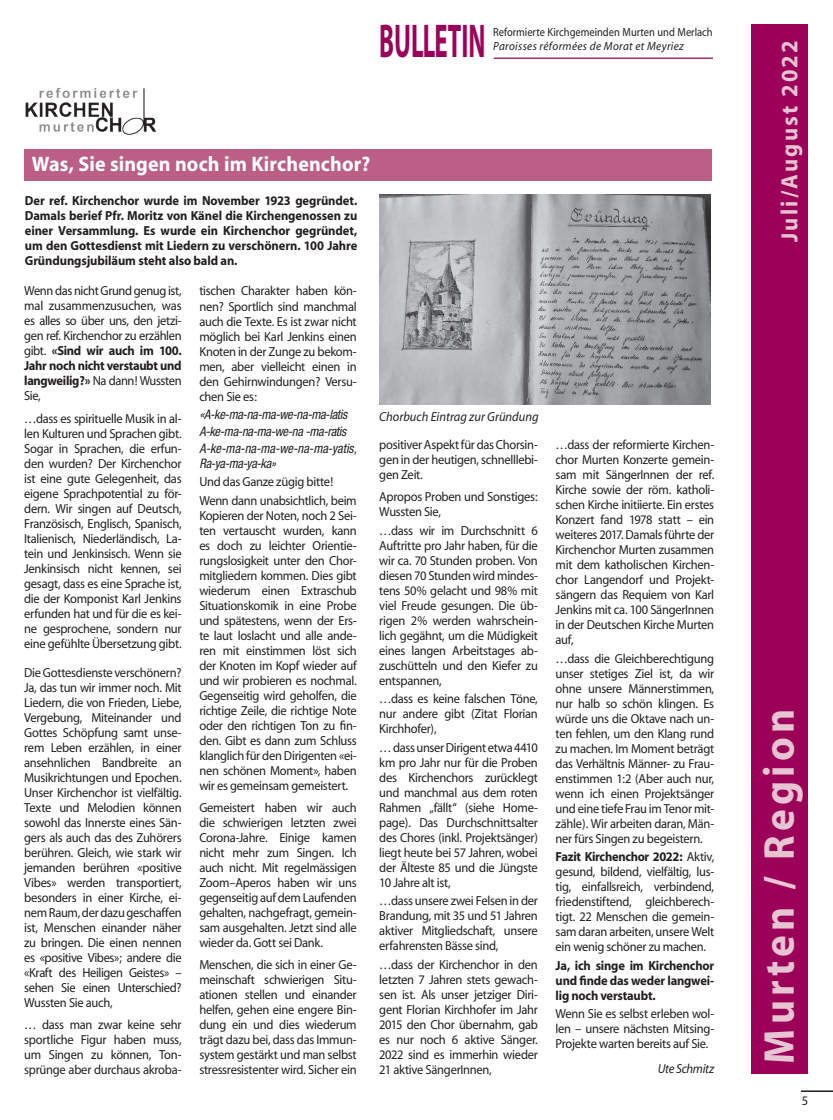
<style>
.page{position:relative;width:833px;height:1120px;background:#fff}
.page>*{position:absolute;margin:0;border:0;box-sizing:border-box;transform-origin:0 0}
.t1{font:700 47.62px "Myriad";color:#9c0159;scale:.52 1}
.t2{font:700 43.38px "Myriad";letter-spacing:.1em;color:#e6c4d2;scale:.95 1}
.t3{font:700 23.62px "Myriad";letter-spacing:.1em;color:#e6c4d2;scale:.95 1}
.t4{font:700 21px "Myriad";letter-spacing:.005em;color:#fff;scale:.95 1}
.t5{font:13.12px/15px "Myriad";letter-spacing:-.02em;color:#231f20;text-align:justify;scale:.95 1}
.t6{font:700 13.12px/15px "Myriad";letter-spacing:-.01em;color:#231f20;text-align:justify;scale:.95 1}
.t7{font:italic condensed 13.12px/16.8px "Helvetica Neue";letter-spacing:-.025em;color:#231f20;scale:.95 1}
.t8{font:italic 13.12px "Myriad";color:#231f20;scale:.95 1}
.t9{font:italic 13.12px "Myriad";letter-spacing:-.025em;color:#231f20;scale:.95 1}
.t10{font:11.75px "Myriad";color:#231f20;scale:.89 1}
.t11{font:italic 11.75px "Myriad";letter-spacing:.03em;color:#231f20;scale:.95 1}
.s1{font-weight:700}
</style>
<div class="page">
<img style="left:25px;top:87px;width:132px;height:48px">
<div style="left:24px;top:149px;width:688px;height:32px;background:#bb5f87"></div>
<img style="left:379px;top:195px;width:331px;height:209px">
<hr style="left:494px;top:58px;width:219px;height:1px;background:#9c0159">
<div style="left:751px;top:25px;width:57px;height:1049px;background:#9c0159"></div>
<hr style="left:801px;top:1091px;width:32px;height:1px;background:#231f20">
<h1 class="t1" style="left:379px;top:17px;width:206px">BULLETIN</h1>
<p class="t10" style="left:493px;top:26px;width:248px">Reformierte Kirchgemeinden Murten und Merlach</p>
<p class="t11" style="left:493px;top:40px;width:202px">Paroisses réformées de Morat et Meyriez</p>
<h3 class="t4" style="left:32px;top:153px;width:358px">Was, Sie singen noch im Kirchenchor?</h3>
<p class="t6" style="left:25px;top:193px;width:351px">Der ref. Kirchenchor wurde im November 1923 gegründet.<br>Damals berief Pfr. Moritz von Känel die Kirchengenossen zu einer Versammlung. Es wurde ein Kirchenchor gegründet, um den Gottesdienst mit Liedern zu verschönern. 100 Jahre Gründungsjubiläum steht also bald an.</p>
<p class="t5" style="left:24px;top:284px;width:167px">Wenn das nicht Grund genug ist, mal zusammenzusuchen, was es alles so über uns, den jetzi&shy;gen ref. Kirchenchor zu erzählen gibt. <span class="s1">«Sind wir auch im 100.<br>Jahr noch nicht verstaubt und langweilig?»</span> Na dann! Wussten Sie,</p>
<p class="t5" style="left:24px;top:411px;width:167px">…dass es spirituelle Musik in al&shy;len Kulturen und Sprachen gibt.<br>Sogar in Sprachen, die erfun&shy;den wurden? Der Kirchenchor ist eine gute Gelegenheit, das eigene Sprachpotential zu för&shy;dern. Wir singen auf Deutsch, Französisch, Englisch, Spanisch, Italienisch, Niederländisch, La&shy;tein und Jenkinsisch. Wenn sie Jenkinsisch nicht kennen, sei gesagt, dass es eine Sprache ist, die der Komponist Karl Jenkins erfunden hat und für die es kei&shy;ne gesprochene, sondern nur eine gefühlte Übersetzung gibt.</p>
<p class="t5" style="left:24px;top:665px;width:167px">Die Gottesdienste verschönern?<br>Ja, das tun wir immer noch. Mit Liedern, die von Frieden, Liebe, Vergebung, Miteinander und Gottes Schöpfung samt unse&shy;rem Leben erzählen, in einer ansehnlichen Bandbreite an Musikrichtungen und Epochen.<br>Unser Kirchenchor ist vielfältig.<br>Texte und Melodien können sowohl das Innerste eines Sän&shy;gers als auch das des Zuhörers berühren. Gleich, wie stark wir jemanden berühren «positive Vibes» werden transportiert, besonders in einer Kirche, ei&shy;nem Raum, der dazu geschaffen ist, Menschen einander näher zu bringen. Die einen nennen es «positive Vibes»; andere die «Kraft des Heiligen Geistes» – sehen Sie einen Unterschied?<br>Wussten Sie auch,</p>
<p class="t5" style="left:24px;top:1017px;width:167px">… dass man zwar keine sehr sportliche Figur haben muss, um Singen zu können, Ton&shy;sprünge aber durchaus akroba-</p>
<p class="t5" style="left:199px;top:284px;width:167px">tischen Charakter haben kön&shy;nen? Sportlich sind manchmal auch die Texte. Es ist zwar nicht möglich bei Karl Jenkins einen Knoten in der Zunge zu bekom&shy;men, aber vielleicht einen in den Gehirnwindungen? Versu&shy;chen Sie es:</p>
<p class="t7" style="left:199px;top:406px;width:167px">«A-ke-ma-na-ma-we-na-ma-latis<br>A-ke-ma-na-ma-we-na -ma-ratis<br>A-ke-ma-na-ma-we-na-ma-yatis,</p>
<p class="t7" style="left:199px;top:454px;width:82px">Ra-ya-ma-ya-ka»</p>
<p class="t5" style="left:199px;top:473px;width:167px;line-height:18.5px">Und das Ganze zügig bitte!<br>Wenn dann unabsichtlich, beim</p>
<p class="t5" style="left:199px;top:508px;width:167px">Kopieren der Noten, noch 2 Sei&shy;ten vertauscht wurden, kann es doch zu leichter Orientie&shy;rungslosigkeit unter den Chor&shy;mitgliedern kommen. Dies gibt wiederum einen Extraschub Situationskomik in eine Probe und spätestens, wenn der Ers&shy;te laut loslacht und alle ande&shy;ren mit einstimmen löst sich der Knoten im Kopf wieder auf und wir probieren es nochmal.<br>Gegenseitig wird geholfen, die richtige Zeile, die richtige Note oder den richtigen Ton zu fin&shy;den. Gibt es dann zum Schluss klanglich für den Dirigenten «ei&shy;nen schönen Moment», haben wir es gemeinsam gemeistert.</p>
<p class="t5" style="left:199px;top:800px;width:167px">Gemeistert haben wir auch die schwierigen letzten zwei Corona-Jahre. Einige kamen nicht mehr zum Singen. Ich auch nicht. Mit regelmässigen Zoom–Aperos haben wir uns gegenseitig auf dem Laufenden gehalten, nachgefragt, gemein&shy;sam ausgehalten. Jetzt sind alle wieder da. Gott sei Dank.</p>
<p class="t5" style="left:199px;top:958px;width:167px">Menschen, die sich in einer Ge&shy;meinschaft schwierigen Situ&shy;ationen stellen und einander helfen, gehen eine engere Bin&shy;dung ein und dies wiederum trägt dazu bei, dass das Immun&shy;system gestärkt und man selbst stressresistenter wird. Sicher ein</p>
<p class="t8" style="left:379px;top:410px;width:169px">Chorbuch Eintrag zur Gründung</p>
<p class="t5" style="left:379px;top:437px;width:168px">positiver Aspekt für das Chorsin&shy;gen in der heutigen, schnelllebi&shy;gen Zeit.</p>
<p class="t5" style="left:379px;top:490px;width:168px">Apropos Proben und Sonstiges:<br>Wussten Sie,</p>
<p class="t5" style="left:379px;top:523px;width:168px">…dass wir im Durchschnitt 6<br>Auftritte pro Jahr haben, für die wir ca. 70 Stunden proben. Von diesen 70 Stunden wird mindes&shy;tens 50% gelacht und 98% mit viel Freude gesungen. Die üb&shy;rigen 2% werden wahrschein&shy;lich gegähnt, um die Müdigkeit eines langen Arbeitstages ab&shy;zuschütteln und den Kiefer zu entspannen,</p>
<p class="t5" style="left:379px;top:692px;width:168px">…dass es keine falschen Töne, nur andere gibt (Zitat Florian Kirchhofer),</p>
<p class="t5" style="left:379px;top:740px;width:168px">… dass unser Dirigent etwa 4410 km pro Jahr nur für die Proben des Kirchenchors zurücklegt und manchmal aus dem roten Rahmen „fällt“ (siehe Home&shy;page). Das Durchschnittsalter des Chores (inkl. Projektsänger) liegt heute bei 57 Jahren, wobei der Älteste 85 und die Jüngste 10 Jahre alt ist,</p>
<p class="t5" style="left:379px;top:894px;width:168px">…dass unsere zwei Felsen in der Brandung, mit 35 und 51 Jahren aktiver Mitgliedschaft, unsere erfahrensten Bässe sind,</p>
<p class="t5" style="left:379px;top:957px;width:168px">…dass der Kirchenchor in den letzten 7 Jahren stets gewach&shy;sen ist. Als unser jetziger Diri&shy;gent Florian Kirchhofer im Jahr 2015 den Chor übernahm, gab es nur noch 6 aktive Sänger.<br>2022 sind es immerhin wieder 21 aktive SängerInnen,</p>
<p class="t5" style="left:555px;top:438px;width:168px">…dass der reformierte Kirchen&shy;chor Murten Konzerte gemein&shy;sam mit SängerInnen der ref.<br>Kirche sowie der röm. katholi&shy;schen Kirche initiierte. Ein erstes Konzert fand 1978 statt – ein weiteres 2017. Damals führte der Kirchenchor Murten zusammen mit dem katholischen Kirchen&shy;chor Langendorf und Projekt&shy;sängern das Requiem von Karl Jenkins mit ca. 100 SängerInnen in der Deutschen Kirche Murten auf,</p>
<p class="t5" style="left:555px;top:651px;width:168px">…dass die Gleichberechtigung unser stetiges Ziel ist, da wir ohne unsere Männerstimmen, nur halb so schön klingen. Es würde uns die Oktave nach un&shy;ten fehlen, um den Klang rund zu machen. Im Moment beträgt das Verhältnis Männer- zu Frau&shy;enstimmen 1:2 (Aber auch nur, wenn ich einen Projektsänger und eine tiefe Frau im Tenor mit&shy;zähle). Wir arbeiten daran, Män&shy;ner fürs Singen zu begeistern.</p>
<p class="t5" style="left:555px;top:850px;width:168px"><span class="s1">Fazit Kirchenchor 2022:</span> Aktiv, gesund, bildend, vielfältig, lus&shy;tig, einfallsreich, verbindend, friedenstiftend, gleichberech&shy;tigt. 22 Menschen die gemein&shy;sam daran arbeiten, unsere Welt ein wenig schöner zu machen.</p>
<p class="t6" style="left:555px;top:958px;width:168px">Ja, ich singe im Kirchenchor und finde das weder langwei&shy;lig noch verstaubt.</p>
<p class="t5" style="left:555px;top:1007px;width:168px">Wenn Sie es selbst erleben wol&shy;len – unsere nächsten Mitsing-Projekte warten bereits auf Sie.</p>
<p class="t9" style="left:658px;top:1062px;width:61px">Ute Schmitz</p>
<h3 class="t3" style="left:777px;top:242px;width:213px;rotate:-90deg">Juli/August 2022</h3>
<h2 class="t2" style="left:757px;top:1063px;width:374px;rotate:-90deg">Murten / Region</h2>
<p class="t5" style="left:802px;top:1093px;width:8px">5</p>
</div>
